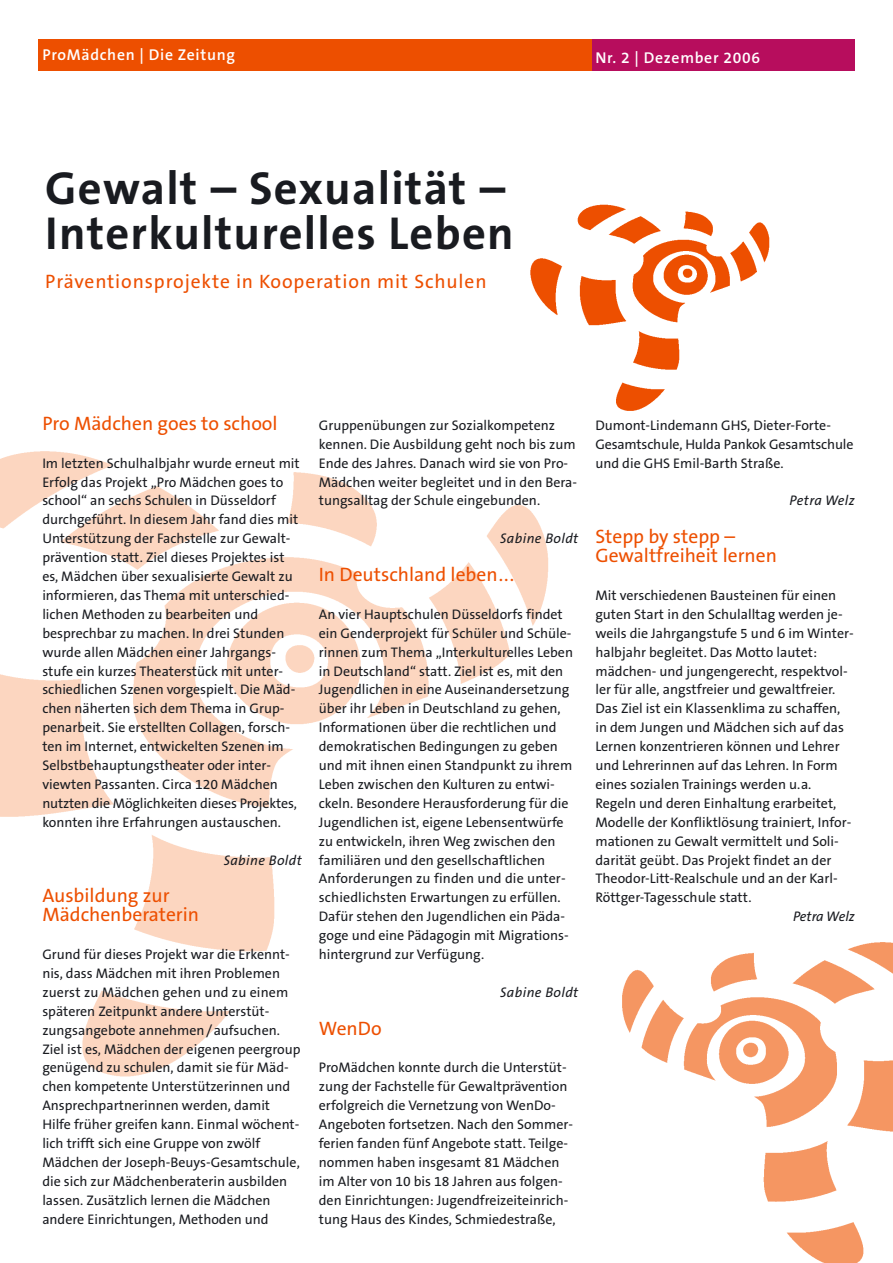
<style>
.page{position:relative;width:893px;height:1263px;background:#fff}
.page>*{position:absolute;margin:0;border:0;box-sizing:border-box;transform-origin:0 0}
.t1{font:700 46.5px/45px "The Sans B7";letter-spacing:.025em;color:#191b20}
.t2{font:19.5px/18.9px "The Sans B5 Plain";color:#ed4f00}
.t3{font:19.5px "The Sans B5 Plain";letter-spacing:.045em;color:#ed4f00}
.t4{font:600 15.75px "The Sans B6";letter-spacing:.045em;color:#fff}
.t5{font:13.95px/18.9px "The Sans B5 Plain";color:#191b20}
.t6{font:italic 13.95px "The Sans B5 Plain";letter-spacing:.025em;color:#191b20}
.t7{font:italic 13.95px "The Sans B5 Plain";color:#191b20}
</style>
<div class="page">
<img style="left:0;top:451px;width:549px;height:626px">
<img style="left:530px;top:205px;width:239px;height:206px">
<img style="left:622px;top:942px;width:270px;height:321px">
<div style="left:578px;top:39px;width:276px;height:32px;background:#b70d5d"></div>
<div style="left:38px;top:39px;width:553px;height:32px;background:#ed4f00"></div>
<p class="t4" style="left:42px;top:49px;width:194px">ProMädchen | Die Zeitung</p>
<p class="t4" style="left:595px;top:52px;width:166px">Nr. 2 | Dezember 2006</p>
<h1 class="t1" style="left:45px;top:170px;width:470px">Gewalt – Sexualität –<br>Interkulturelles Leben</h1>
<h2 class="t3" style="left:45px;top:274px;width:443px">Präventionsprojekte in Kooperation mit Schulen</h2>
<h2 class="t2" style="left:42px;top:416px;width:237px">Pro Mädchen goes to school</h2>
<p class="t5" style="left:42px;top:455px;width:259px">Im letzten Schulhalbjahr wurde erneut mit Erfolg das Projekt „Pro Mädchen goes to school“ an sechs Schulen in Düsseldorf durchgeführt. In diesem Jahr fand dies mit Unterstützung der Fachstelle zur Gewalt&shy;prävention statt. Ziel dieses Projektes ist es, Mädchen über sexualisierte Gewalt zu informieren, das Thema mit unterschied&shy;lichen Methoden zu bearbeiten und besprechbar zu machen. In drei Stunden wurde allen Mädchen einer Jahrgangs&shy;stufe ein kurzes Theaterstück mit unter&shy;schiedlichen Szenen vorgespielt. Die Mäd&shy;chen näherten sich dem Thema in Grup&shy;penarbeit. Sie erstellten Collagen, forsch&shy;ten im Internet, entwickelten Szenen im Selbstbehauptungstheater oder inter&shy;viewten Passanten. Circa 120 Mädchen nutzten die Möglichkeiten dieses Projektes, konnten ihre Erfahrungen austauschen.</p>
<p class="t6" style="left:224px;top:855px;width:80px">Sabine Boldt</p>
<h2 class="t2" style="left:42px;top:888px;width:158px">Ausbildung zur<br>Mädchenberaterin</h2>
<p class="t5" style="left:42px;top:946px;width:260px">Grund für dieses Projekt war die Erkennt&shy;nis, dass Mädchen mit ihren Problemen zuerst zu Mädchen gehen und zu einem späteren Zeitpunkt andere Unterstüt&shy;zungsangebote annehmen/aufsuchen.<br>Ziel ist es, Mädchen der eigenen peergroup genügend zu schulen, damit sie für Mäd&shy;chen kompetente Unterstützerinnen und Ansprechpartnerinnen werden, damit Hilfe früher greifen kann. Einmal wöchent&shy;lich trifft sich eine Gruppe von zwölf Mädchen der Joseph-Beuys-Gesamtschule, die sich zur Mädchenberaterin ausbilden lassen. Zusätzlich lernen die Mädchen andere Einrichtungen, Methoden und</p>
<p class="t5" style="left:319px;top:417px;width:260px">Gruppenübungen zur Sozialkompetenz kennen. Die Ausbildung geht noch bis zum Ende des Jahres. Danach wird sie von Pro-Mädchen weiter begleitet und in den Bera&shy;tungsalltag der Schule eingebunden.</p>
<p class="t6" style="left:500px;top:533px;width:80px">Sabine Boldt</p>
<h2 class="t2" style="left:319px;top:567px;width:197px">In Deutschland leben...</h2>
<p class="t5" style="left:319px;top:606px;width:256px">An vier Hauptschulen Düsseldorfs findet ein Genderprojekt für Schüler und Schüle&shy;rinnen zum Thema „Interkulturelles Leben in Deutschland“ statt. Ziel ist es, mit den Jugendlichen in eine Auseinandersetzung über ihr Leben in Deutschland zu gehen, Informationen über die rechtlichen und demokratischen Bedingungen zu geben und mit ihnen einen Standpunkt zu ihrem Leben zwischen den Kulturen zu entwi&shy;ckeln. Besondere Herausforderung für die Jugendlichen ist, eigene Lebensentwürfe zu entwickeln, ihren Weg zwischen den familiären und den gesellschaftlichen Anforderungen zu finden und die unter&shy;schiedlichsten Erwartungen zu erfüllen.<br>Dafür stehen den Jugendlichen ein Päda&shy;goge und eine Pädagogin mit Migrations&shy;hintergrund zur Verfügung.</p>
<p class="t6" style="left:500px;top:987px;width:80px">Sabine Boldt</p>
<h2 class="t2" style="left:319px;top:1021px;width:64px">WenDo</h2>
<p class="t5" style="left:319px;top:1060px;width:256px">ProMädchen konnte durch die Unterstüt&shy;zung der Fachstelle für Gewaltprävention erfolgreich die Vernetzung von WenDo-Angeboten fortsetzen. Nach den Sommer&shy;ferien fanden fünf Angebote statt. Teilge&shy;nommen haben insgesamt 81 Mädchen im Alter von 10 bis 18 Jahren aus folgen&shy;den Einrichtungen: Jugendfreizeiteinrich&shy;tung Haus des Kindes, Schmiedestraße,</p>
<p class="t5" style="left:595px;top:417px;width:259px">Dumont-Lindemann GHS, Dieter-Forte-<br>Gesamtschule, Hulda Pankok Gesamtschule und die GHS Emil-Barth Straße.</p>
<p class="t6" style="left:789px;top:495px;width:67px">Petra Welz</p>
<h2 class="t2" style="left:595px;top:529px;width:183px">Stepp by stepp –<br>Gewaltfreiheit lernen</h2>
<p class="t5" style="left:595px;top:587px;width:260px">Mit verschiedenen Bausteinen für einen guten Start in den Schulalltag werden je&shy;weils die Jahrgangstufe 5 und 6 im Winter&shy;halbjahr begleitet. Das Motto lautet: mädchen- und jungengerecht, respektvol&shy;ler für alle, angstfreier und gewaltfreier.<br>Das Ziel ist ein Klassenklima zu schaffen, in dem Jungen und Mädchen sich auf das Lernen konzentrieren können und Lehrer und Lehrerinnen auf das Lehren. In Form eines sozialen Trainings werden u.a.<br>Regeln und deren Einhaltung erarbeitet, Modelle der Konfliktlösung trainiert, Infor&shy;mationen zu Gewalt vermittelt und Soli&shy;darität geübt. Das Projekt findet an der Theodor-Litt-Realschule und an der Karl-Röttger-Tagesschule statt.</p>
<p class="t7" style="left:793px;top:911px;width:63px">Petra Welz</p>
</div>
